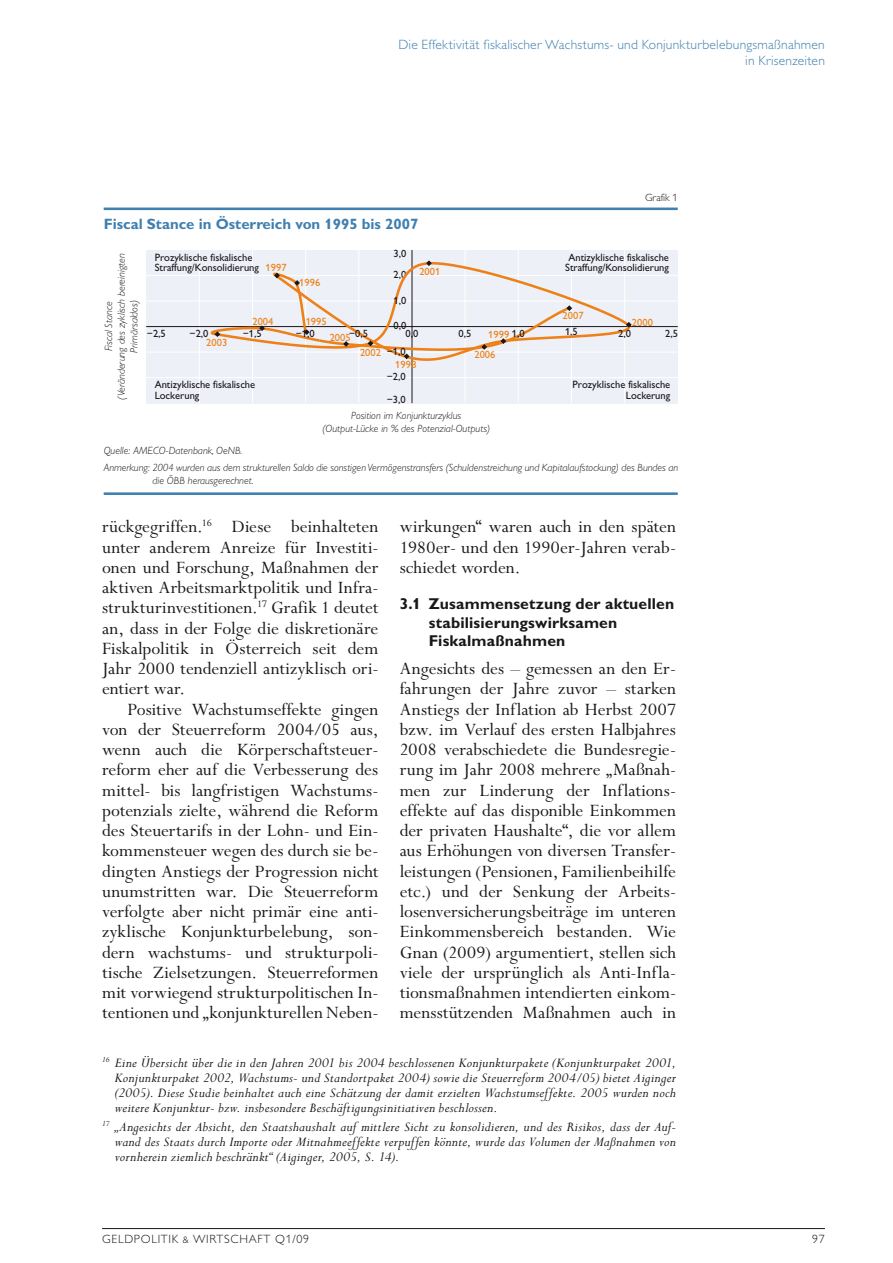
<style>
.page{position:relative;width:893px;height:1263px;background:#fff}
.page>*{position:absolute;margin:0;border:0;box-sizing:border-box;transform-origin:0 0}
.t1{font:19.5px/20.2px "Perpetua";color:#1a171b;text-align:justify}
.t2{font:700 15.75px/18.8px "Gill Alternate One";letter-spacing:.01em;color:#1a171b}
.t3{font:italic 15px/15px "Perpetua";letter-spacing:.015em;color:#1a171b;text-align:justify}
.t4{font:700 15px "Gill Alternate One";color:#3f80b0}
.t5{font:300 13.5px/16.5px "Gill Alternate One";letter-spacing:.02em;color:#3f80b0;text-align:right}
.t6{font:300 12px "Gill Alternate One";letter-spacing:.06em;color:#1a171b}
.t7{font:10.65px/10.6px "Gill Alternate One";color:#1a171b}
.t8{font:italic 300 10.5px/12.8px "Gill Alternate One";color:#1a171b;text-align:center}
.t9{font:10.5px "Gill Alternate One";color:#1a171b}
.t10{font:10.5px "Gill Alternate One";color:#ee8018}
.t11{font:300 10.5px "Gill Alternate One";color:#1a171b}
.s1{color:#1a171b}
.s2{font-size:9.75px}
</style>
<div class="page">
<hr style="left:102px;top:1228px;width:723px;height:1px;background:#1a171b">
<hr style="left:104px;top:492px;width:574px;height:3px;background:#3f80b0">
<hr style="left:104px;top:208px;width:574px;height:2px;background:#3f80b0">
<div style="left:146px;top:250px;width:532px;height:153px;background:#edf0f6"></div>
<hr style="left:146px;top:377px;width:532px;height:1px;background:#fff">
<hr style="left:146px;top:352px;width:532px;height:1px;background:#fff">
<hr style="left:146px;top:301px;width:532px;height:1px;background:#fff">
<hr style="left:146px;top:275px;width:532px;height:1px;background:#fff">
<hr style="left:199px;top:250px;width:1px;height:153px;background:#fff">
<hr style="left:252px;top:250px;width:1px;height:153px;background:#fff">
<hr style="left:305px;top:250px;width:1px;height:153px;background:#fff">
<hr style="left:358px;top:250px;width:1px;height:153px;background:#fff">
<hr style="left:465px;top:250px;width:1px;height:153px;background:#fff">
<hr style="left:518px;top:250px;width:1px;height:153px;background:#fff">
<hr style="left:571px;top:250px;width:1px;height:153px;background:#fff">
<hr style="left:624px;top:250px;width:1px;height:153px;background:#fff">
<hr style="left:412px;top:250px;width:1px;height:153px;background:#1a171b">
<hr style="left:146px;top:326px;width:532px;height:1px;background:#1a171b">
<svg style="left:208px;top:260px;width:424px;height:102px"></svg>
<p class="t5" style="left:398px;top:36px;width:428px">Die Effektivität fiskalischer Wachstums- und Konjunkturbelebungsmaßnahmen in Krisenzeiten</p>
<p class="t4" style="left:104px;top:215px;width:316px">Fiscal Stance in Österreich von 1995 bis 2007</p>
<p class="t11" style="left:645px;top:192px;width:34px">Grafik 1</p>
<p class="t9" style="left:394px;top:248px;width:14px">3,0</p>
<p class="t7" style="left:155px;top:252px;width:106px">Prozyklische fiskalische<br>Straffung/Konsolidierung</p>
<p class="t7" style="left:565px;top:252px;width:105px;text-align:center">Antizyklische fiskalische<br>Straffung/Konsolidierung</p>
<p class="t8" style="left:102px;top:399px;width:148px;rotate:-90deg">Fiscal Stance<br>(Veränderung des zyklisch bereinigten<br>Primärsaldos)</p>
<p class="t10" style="left:266px;top:262px;width:22px">1997</p>
<p class="t10" style="left:419px;top:265px;width:22px">2001</p>
<p class="t9" style="left:394px;top:269px;width:14px">2,0</p>
<p class="t10" style="left:299px;top:277px;width:22px">1996</p>
<p class="t9" style="left:394px;top:294px;width:14px">1,0</p>
<p class="t10" style="left:563px;top:310px;width:22px">2007</p>
<p class="t10" style="left:252px;top:316px;width:22px">2004</p>
<p class="t10" style="left:306px;top:316px;width:22px">1995</p>
<p class="t10" style="left:632px;top:316px;width:22px">2000</p>
<p class="t9" style="left:394px;top:320px;width:14px">0,0</p>
<p class="t9" style="left:147px;top:327px;width:20px">–2,5</p>
<p class="t9" style="left:190px;top:327px;width:20px">–2,0</p>
<p class="t9" style="left:243px;top:327px;width:20px">–1,5</p>
<p class="t9" style="left:406px;top:327px;width:14px">0,0</p>
<p class="t9" style="left:459px;top:327px;width:14px">0,5</p>
<p class="t9" style="left:565px;top:325px;width:14px">1,5</p>
<p class="t9" style="left:665px;top:327px;width:14px">2,5</p>
<p class="t9" style="left:296px;top:327px;width:20px">–1,0</p>
<p class="t9" style="left:349px;top:327px;width:20px">–0,5</p>
<p class="t9" style="left:618px;top:327px;width:14px">2,0</p>
<p class="t10" style="left:488px;top:328px;width:38px">1999 <span class="s1">1,0</span></p>
<p class="t10" style="left:330px;top:331px;width:22px">2005</p>
<p class="t10" style="left:206px;top:337px;width:22px">2003</p>
<p class="t9" style="left:387px;top:345px;width:20px">–1,0</p>
<p class="t10" style="left:360px;top:347px;width:22px">2002</p>
<p class="t10" style="left:474px;top:348px;width:22px">2006</p>
<p class="t10" style="left:395px;top:358px;width:22px">1998</p>
<p class="t9" style="left:387px;top:371px;width:20px">–2,0</p>
<p class="t7" style="left:155px;top:379px;width:102px">Antizyklische fiskalische<br>Lockerung</p>
<p class="t7" style="left:573px;top:379px;width:99px;text-align:right">Prozyklische fiskalische<br>Lockerung</p>
<p class="t8" style="left:322px;top:409px;width:169px">Position im Konjunkturzyklus (Output-Lücke in % des Potenzial-Outputs)</p>
<p class="t9" style="left:387px;top:393px;width:20px">–3,0</p>
<p class="t8" style="left:104px;top:442px;width:576px;line-height:17px;text-align:left">Quelle: AMECO-Datenbank, OeNB.<br>Anmerkung: 2004 wurden aus dem strukturellen Saldo die sonstigen Vermögenstransfers (Schuldenstreichung und Kapitalaufstockung) des Bundes an</p>
<p class="t8" style="left:153px;top:474px;width:102px">die ÖBB herausgerechnet.</p>
<p class="t1" style="left:102px;top:517px;width:278px">rückgegriffen.<sup>16</sup> Diese beinhalteten unter anderem Anreize für Investiti&shy;onen und Forschung, Maßnahmen der aktiven Arbeitsmarktpolitik und Infra&shy;strukturinvestitionen.<sup>17</sup> Grafik 1 deutet an, dass in der Folge die diskretionäre Fiskalpolitik in Österreich seit dem Jahr 2000 tendenziell antizyklisch ori&shy;entiert war.</p>
<p class="t1" style="left:102px;top:700px;width:278px;text-align:left;text-indent:26px">Positive Wachstumseffekte gingen von der Steuerreform 2004/05 aus, wenn auch die Körperschaftsteuer&shy;reform eher auf die Verbesserung des mittel- bis langfristigen Wachstums&shy;potenzials zielte, während die Reform des Steuertarifs in der Lohn- und Ein&shy;kommensteuer wegen des durch sie be&shy;dingten Anstiegs der Progression nicht unumstritten war. Die Steuerreform verfolgte aber nicht primär eine anti&shy;zyklische Konjunkturbelebung, son&shy;dern wachstums- und strukturpoli&shy;tische Zielsetzungen. Steuerreformen mit vorwiegend strukturpolitischen In&shy;tentionen und „konjunkturellen Neben-</p>
<p class="t1" style="left:400px;top:517px;width:278px">wirkungen“ waren auch in den späten 1980er- und den 1990er-Jahren verab&shy;schiedet worden.</p>
<p class="t2" style="left:429px;top:594px;width:247px;text-indent:-29px">3.1 Zusammensetzung der aktuellen stabilisierungswirksamen<br>Fiskalmaßnahmen</p>
<p class="t1" style="left:400px;top:659px;width:278px">Angesichts des – gemessen an den Er&shy;fahrungen der Jahre zuvor – starken Anstiegs der Inflation ab Herbst 2007 bzw. im Verlauf des ersten Halbjahres 2008 verabschiedete die Bundesregie&shy;rung im Jahr 2008 mehrere „Maßnah&shy;men zur Linderung der Inflations&shy;effekte auf das disponible Einkommen der privaten Haushalte“, die vor allem aus Erhöhungen von diversen Transfer&shy;leistungen (Pensionen, Familienbeihilfe etc.) und der Senkung der Arbeits&shy;losenversicherungsbeiträge im unteren Einkommensbereich bestanden. Wie Gnan (2009) argumentiert, stellen sich viele der ursprünglich als Anti-Infla&shy;tionsmaßnahmen intendierten einkom&shy;mensstützenden Maßnahmen auch in</p>
<p class="t3" style="left:115px;top:1055px;width:563px;text-indent:-13px"><sup>16</sup> Eine Übersicht über die in den Jahren 2001 bis 2004 beschlossenen Konjunkturpakete (Konjunkturpaket 2001, Konjunkturpaket 2002, Wachstums- und Standortpaket 2004) sowie die Steuerreform 2004/05) bietet Aiginger (2005). Diese Studie beinhaltet auch eine Schätzung der damit erzielten Wachstumseffekte. 2005 wurden noch weitere Konjunktur- bzw. insbesondere Beschäftigungsinitiativen beschlossen.</p>
<p class="t3" style="left:115px;top:1120px;width:563px;text-indent:-13px"><sup>17</sup> „Angesichts der Absicht, den Staatshaushalt auf mittlere Sicht zu konsolidieren, und des Risikos, dass der Auf&shy;wand des Staats durch Importe oder Mitnahmeeffekte verpuffen könnte, wurde das Volumen der Maßnahmen von vornherein ziemlich beschränkt“ (Aiginger, 2005, S. 14).</p>
<p class="t6" style="left:102px;top:1232px;width:209px">Geldpolitik <span class="s2">&amp;</span> Wirtschaft Q1/09</p>
<p class="t6" style="left:812px;top:1232px;width:14px">97</p>
</div>
